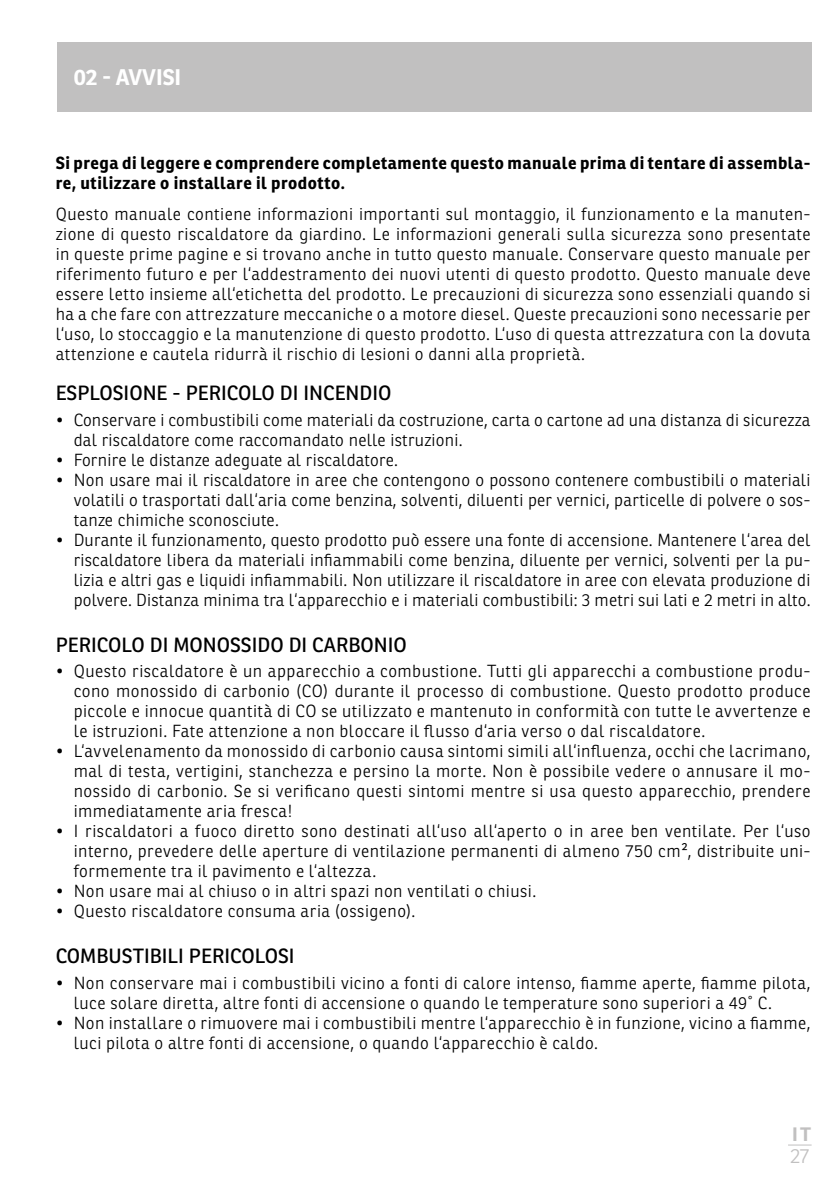
<style>
.page{position:relative;width:840px;height:1191px;background:#fff}
.page>*{position:absolute;margin:0;border:0;box-sizing:border-box;transform-origin:0 0}
.t1{font:700 22px "Ronnia";color:#fff}
.t2{font:20px "Ronnia";color:#000}
.t3{font:300 20px "Ronnia";color:#c1c0c0}
.t4{font:700 18.8px "Ronnia";color:#c1c0c0}
.t5{font:300 17px/20px "Ronnia";letter-spacing:.025em;color:#000;text-align:justify}
.t6{font:700 17px/20px "Ronnia";letter-spacing:.03em;color:#000}
</style>
<div class="page">
<svg style="left:788px;top:1144px;width:23px;height:1px"></svg>
<div style="left:57px;top:43px;width:754px;height:69px;background:#c1c0c0"></div>
<p class="t1" style="left:74px;top:64px;width:109px">02 - AVVISI</p>
<p class="t6" style="left:56px;top:153px;width:756px">Si prega di leggere e comprendere completamente questo manuale prima di tentare di assembla&shy;re, utilizzare o installare il prodotto.</p>
<p class="t5" style="left:56px;top:204px;width:756px">Questo manuale contiene informazioni importanti sul montaggio, il funzionamento e la manuten&shy;zione di questo riscaldatore da giardino. Le informazioni generali sulla sicurezza sono presentate in queste prime pagine e si trovano anche in tutto questo manuale. Conservare questo manuale per riferimento futuro e per l‘addestramento dei nuovi utenti di questo prodotto. Questo manuale deve essere letto insieme all‘etichetta del prodotto. Le precauzioni di sicurezza sono essenziali quando si ha a che fare con attrezzature meccaniche o a motore diesel. Queste precauzioni sono necessarie per l‘uso, lo stoccaggio e la manutenzione di questo prodotto. L‘uso di questa attrezzatura con la dovuta attenzione e cautela ridurrà il rischio di lesioni o danni alla proprietà.</p>
<p class="t2" style="left:56px;top:380px;width:337px">ESPLOSIONE - PERICOLO DI INCENDIO</p>
<p class="t5" style="left:74px;top:409px;width:738px;text-indent:-18px">• Conservare i combustibili come materiali da costruzione, carta o cartone ad una distanza di sicurezza dal riscaldatore come raccomandato nelle istruzioni.</p>
<p class="t5" style="left:56px;top:449px;width:344px">• Fornire le distanze adeguate al riscaldatore.</p>
<p class="t5" style="left:74px;top:469px;width:738px;text-indent:-18px">• Non usare mai il riscaldatore in aree che contengono o possono contenere combustibili o materiali volatili o trasportati dall‘aria come benzina, solventi, diluenti per vernici, particelle di polvere o sos&shy;tanze chimiche sconosciute.</p>
<p class="t5" style="left:74px;top:529px;width:738px;text-indent:-18px">• Durante il funzionamento, questo prodotto può essere una fonte di accensione. Mantenere l‘area del riscaldatore libera da materiali infiammabili come benzina, diluente per vernici, solventi per la pu&shy;lizia e altri gas e liquidi infiammabili. Non utilizzare il riscaldatore in aree con elevata produzione di polvere. Distanza minima tra l‘apparecchio e i materiali combustibili: 3 metri sui lati e 2 metri in alto.</p>
<p class="t2" style="left:56px;top:632px;width:352px">PERICOLO DI MONOSSIDO DI CARBONIO</p>
<p class="t5" style="left:74px;top:661px;width:738px;text-indent:-18px">• Questo riscaldatore è un apparecchio a combustione. Tutti gli apparecchi a combustione produ&shy;cono monossido di carbonio (CO) durante il processo di combustione. Questo prodotto produce piccole e innocue quantità di CO se utilizzato e mantenuto in conformità con tutte le avvertenze e le istruzioni. Fate attenzione a non bloccare il flusso d‘aria verso o dal riscaldatore.</p>
<p class="t5" style="left:74px;top:741px;width:738px;text-indent:-18px">• L‘avvelenamento da monossido di carbonio causa sintomi simili all‘influenza, occhi che lacrimano, mal di testa, vertigini, stanchezza e persino la morte. Non è possibile vedere o annusare il mo&shy;nossido di carbonio. Se si verificano questi sintomi mentre si usa questo apparecchio, prendere immediatamente aria fresca!</p>
<p class="t5" style="left:74px;top:821px;width:738px;text-indent:-18px">• I riscaldatori a fuoco diretto sono destinati all‘uso all‘aperto o in aree ben ventilate. Per l‘uso interno, prevedere delle aperture di ventilazione permanenti di almeno 750 cm², distribuite uni&shy;formemente tra il pavimento e l‘altezza.</p>
<p class="t5" style="left:56px;top:881px;width:482px">• Non usare mai al chiuso o in altri spazi non ventilati o chiusi.</p>
<p class="t5" style="left:56px;top:901px;width:361px">• Questo riscaldatore consuma aria (ossigeno).</p>
<p class="t2" style="left:56px;top:943px;width:240px">COMBUSTIBILI PERICOLOSI</p>
<p class="t5" style="left:74px;top:972px;width:738px;text-indent:-18px">• Non conservare mai i combustibili vicino a fonti di calore intenso, fiamme aperte, fiamme pilota, luce solare diretta, altre fonti di accensione o quando le temperature sono superiori a 49˚ C.</p>
<p class="t5" style="left:74px;top:1012px;width:738px;text-indent:-18px">• Non installare o rimuovere mai i combustibili mentre l‘apparecchio è in funzione, vicino a fiamme, luci pilota o altre fonti di accensione, o quando l‘apparecchio è caldo.</p>
<p class="t4" style="left:791px;top:1122px;width:20px">IT</p>
<p class="t3" style="left:789px;top:1143px;width:21px">27</p>
</div>
